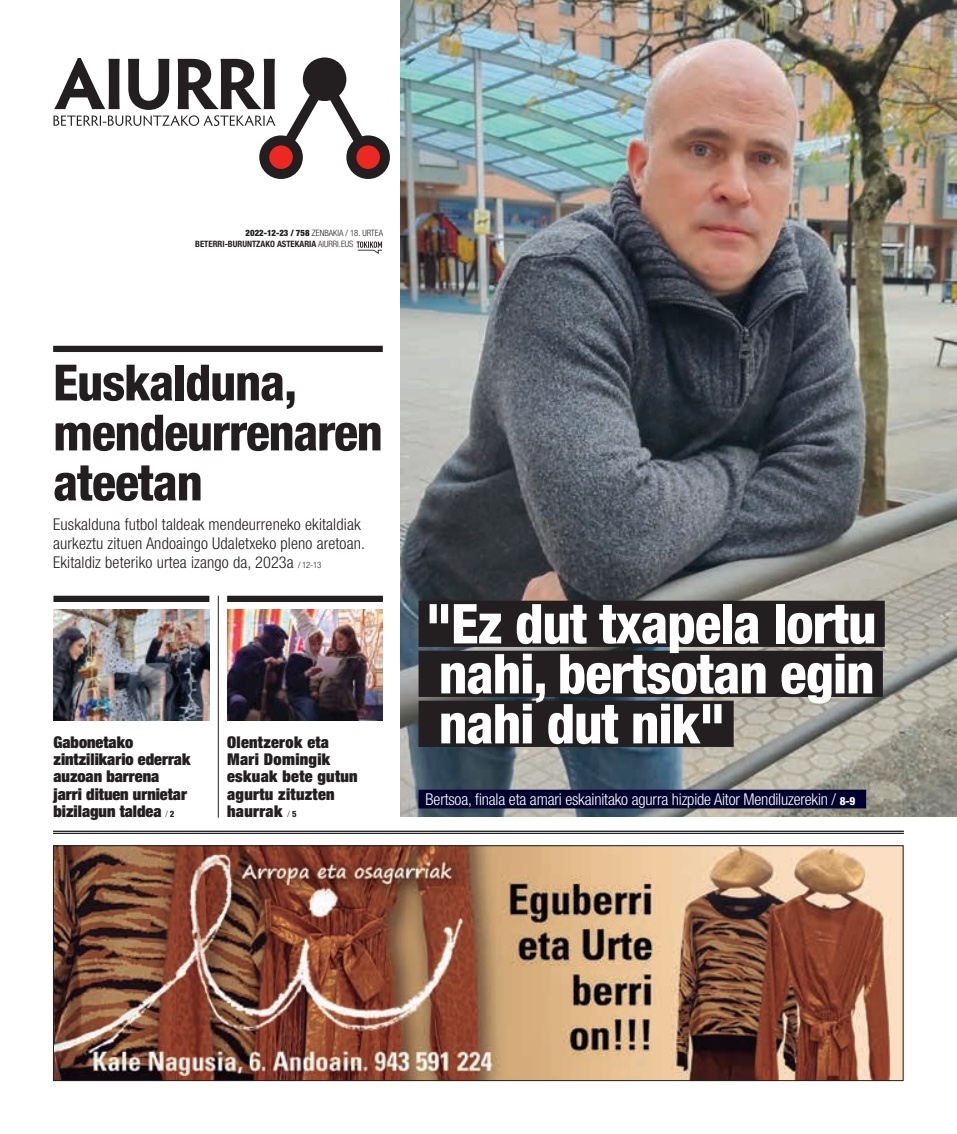
<style>
.page{position:relative;width:957px;height:1134px;background:#fff}
.page>*{position:absolute;margin:0;border:0;box-sizing:border-box;transform-origin:0 0}
.t1{font:800 condensed 55px/50px "Helvetica Neue";letter-spacing:-.02em;color:#fff}
.t2{font:800 condensed 50px/50px "Helvetica Neue";letter-spacing:-.02em;color:#231f20}
.t3{font:300 condensed 16.25px/18.8px "Helvetica Neue";letter-spacing:.01em;color:#231f20}
.t4{font:900 expanded 16.25px/17.2px "Helvetica Neue";color:#231f20}
.t5{font:300 condensed 16.25px "Helvetica Neue";letter-spacing:-.01em;color:#fff}
.t6{font:900 expanded 16.25px/17.2px "Helvetica Neue";letter-spacing:.02em;color:#231f20}
.t7{font:300 condensed 8.75px/11.2px "Helvetica Neue";letter-spacing:.075em;color:#231f20}
.s1{font-weight:900}
.s2{font-weight:700}
.s3{font-size:8.75px}
.s4{font-weight:300;font-stretch:condensed;font-size:8.75px}
.s5{font-weight:800;font-stretch:condensed;font-size:8.75px}
.s6{font-weight:800;font-size:11.25px}
</style>
<div class="page">
<svg style="left:53px;top:58px;width:329px;height:113px"></svg>
<svg style="left:351px;top:140px;width:34px;height:34px"></svg>
<div style="left:346px;top:135px;width:44px;height:44px;border:10px solid #231f20;border-radius:50%"></div>
<svg style="left:264px;top:140px;width:34px;height:34px"></svg>
<div style="left:259px;top:135px;width:44px;height:44px;border:10px solid #231f20;border-radius:50%"></div>
<div style="left:303px;top:57px;width:43px;height:44px;background:#231f20;border-radius:50%"></div>
<div style="left:53px;top:346px;width:330px;height:6px;background:#231f20"></div>
<svg style="left:357px;top:241px;width:25px;height:13px"></svg>
<img style="left:401px;top:0;width:556px;height:817px">
<div style="left:418px;top:790px;width:448px;height:18px;background:#00002e"></div>
<div style="left:418px;top:601px;width:467px;height:46px;background:#231f20"></div>
<div style="left:418px;top:651px;width:465px;height:46px;background:#231f20"></div>
<div style="left:418px;top:701px;width:315px;height:46px;background:#231f20"></div>
<hr style="left:218px;top:596px;width:1px;height:222px;background:#231f20">
<div style="left:53px;top:596px;width:156px;height:6px;background:#231f20"></div>
<div style="left:227px;top:596px;width:156px;height:6px;background:#231f20"></div>
<img style="left:53px;top:609px;width:156px;height:111px">
<img style="left:227px;top:609px;width:156px;height:111px">
<hr style="left:53px;top:831px;width:851px;height:1px;background:#231f20">
<hr style="left:53px;top:833px;width:851px;height:1px;background:#231f20">
<img style="left:55px;top:847px;width:846px;height:232px">
<div style="left:53px;top:845px;width:850px;height:236px;border:1px solid #231f20"></div>
<p class="t7" style="left:195px;top:227px;width:185px;text-indent:50px"><span class="s1">2022-12-23 / 758</span> zenbakia / 18. urtea<br><span class="s2">BETERRI-BURUNTZAKO ASTEKARIA</span> aiurri.eus</p>
<h2 class="t2" style="left:53px;top:357px;width:331px">Euskalduna, mendeurrenaren ateetan</h2>
<p class="t3" style="left:53px;top:515px;width:313px">Euskalduna futbol taldeak mendeurreneko ekitaldiak aurkeztu zituen Andoaingo Udaletxeko pleno aretoan.<br>Ekitaldiz beteriko urtea izango da, 2023a <span class="s3">/ 12-13</span></p>
<p class="t4" style="left:53px;top:733px;width:81px">Gabonetako</p>
<p class="t4" style="left:53px;top:750px;width:138px">zintzilikario ederrak auzoan barrena jarri dituen urnietar bizilagun taldea <span class="s4">/</span> <span class="s5">2</span></p>
<p class="t6" style="left:227px;top:733px;width:132px">Olentzerok eta<br>Mari Domingik eskuak bete gutun agurtu zituzten haurrak <span class="s4">/</span> <span class="s5">5</span></p>
<h1 class="t1" style="left:426px;top:598px;width:452px">"Ez dut txapela lortu nahi, bertsotan egin</h1>
<h1 class="t1" style="left:439px;top:698px;width:288px">nahi dut nik"</h1>
<p class="t5" style="left:426px;top:790px;width:431px">Bertsoa, finala eta amari eskainitako agurra hizpide Aitor Mendiluzerekin / <span class="s6">8-9</span></p>
</div>
